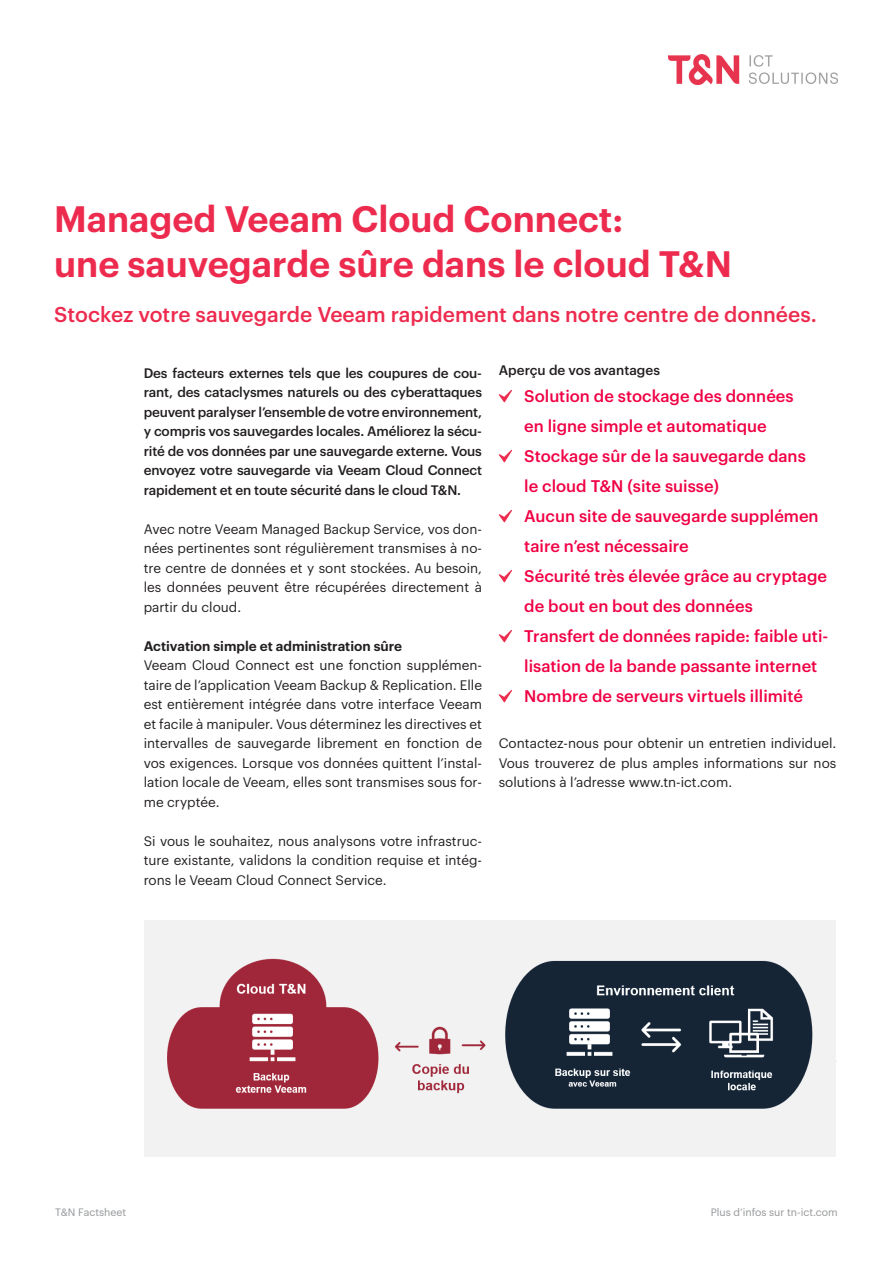
<style>
.page{position:relative;width:893px;height:1263px;background:#fff}
.page>*{position:absolute;margin:0;border:0;box-sizing:border-box;transform-origin:0 0}
.T_N_Haupttitel_34{font:600 36px "Graphik";color:#ed2b4e}
.T_N_Untertitel_21{font:500 21px "Graphik";color:#ed2b4e}
.Bullets{font:500 16.5px/30px "Graphik";color:#f00044}
.T_N_Grundschrift_9{font:13.5px/19.5px "Graphik";color:#231f20;text-align:justify}
.T_N_Grundschrift_9-2{font:500 13.5px/19.5px "Graphik";letter-spacing:-.01em;color:#231f20;text-align:justify}
.T_N_Grundschrift_9-3{font:600 13.5px "Graphik";color:#231f20}
.Bullets-2{font:500 13.5px "Graphik";color:#231f20}
.t1{font:10.5px "Graphik";color:#939598}
</style>
<div class="page">
<svg style="left:499px;top:390px;width:13px;height:12px"></svg>
<svg style="left:499px;top:450px;width:13px;height:12px"></svg>
<svg style="left:499px;top:510px;width:13px;height:12px"></svg>
<svg style="left:499px;top:570px;width:13px;height:12px"></svg>
<svg style="left:499px;top:630px;width:13px;height:12px"></svg>
<svg style="left:499px;top:690px;width:13px;height:12px"></svg>
<img style="left:668px;top:54px;width:170px;height:31px">
<img style="left:145px;top:920px;width:691px;height:236px">
<p class="T_N_Haupttitel_34" style="left:54px;top:192px;width:571px">Managed Veeam Cloud Connect:</p>
<p class="T_N_Haupttitel_34" style="left:54px;top:237px;width:679px">une sauvegarde sûre dans le cloud T&amp;N</p>
<p class="T_N_Untertitel_21" style="left:54px;top:298px;width:764px">Stockez votre sauvegarde Veeam rapidement dans notre centre de données.</p>
<p class="T_N_Grundschrift_9-2" style="left:144px;top:362px;width:340px">Des facteurs externes tels que les coupures de cou&shy;rant, des cataclysmes naturels ou des cyberattaques peuvent paralyser l’ensemble de votre environnement, y compris vos sauvegardes locales. Améliorez la sécu&shy;rité de vos données par une sauvegarde externe. Vous envoyez votre sauvegarde via Veeam Cloud Connect rapidement et en toute sécurité dans le cloud T&amp;N.</p>
<p class="T_N_Grundschrift_9" style="left:144px;top:518px;width:340px">Avec notre Veeam Managed Backup Service, vos don&shy;nées pertinentes sont régulièrement transmises à no&shy;tre centre de données et y sont stockées. Au besoin, les données peuvent être récupérées directement à partir du cloud.</p>
<p class="T_N_Grundschrift_9-3" style="left:144px;top:635px;width:260px">Activation simple et administration sûre</p>
<p class="T_N_Grundschrift_9" style="left:144px;top:654px;width:340px">Veeam Cloud Connect est une fonction supplémen&shy;taire de l’application Veeam Backup &amp; Replication. Elle est entièrement intégrée dans votre interface Veeam et facile à manipuler. Vous déterminez les directives et intervalles de sauvegarde librement en fonction de vos exigences. Lorsque vos données quittent l’instal&shy;lation locale de Veeam, elles sont transmises sous for&shy;me cryptée.</p>
<p class="T_N_Grundschrift_9" style="left:144px;top:830px;width:340px">Si vous le souhaitez, nous analysons votre infrastruc&shy;ture existante, validons la condition requise et intég&shy;rons le Veeam Cloud Connect Service.</p>
<p class="Bullets-2" style="left:499px;top:359px;width:163px">Aperçu de vos avantages</p>
<p class="Bullets" style="left:524px;top:380px;width:271px">Solution de stockage des données en ligne simple et automatique</p>
<p class="Bullets" style="left:524px;top:440px;width:283px">Stockage sûr de la sauvegarde dans</p>
<p class="Bullets" style="left:524px;top:470px;width:196px">le cloud T&amp;N (site suisse)</p>
<p class="Bullets" style="left:524px;top:500px;width:296px">Aucun site de sauvegarde supplémen</p>
<p class="Bullets" style="left:524px;top:530px;width:166px">taire n’est nécessaire</p>
<p class="Bullets" style="left:524px;top:560px;width:304px">Sécurité très élevée grâce au cryptage</p>
<p class="Bullets" style="left:524px;top:590px;width:230px">de bout en bout des données</p>
<p class="Bullets" style="left:524px;top:620px;width:306px">Transfert de données rapide: faible uti-</p>
<p class="Bullets" style="left:524px;top:650px;width:295px">lisation de la bande passante internet</p>
<p class="Bullets" style="left:524px;top:680px;width:280px">Nombre de serveurs virtuels illimité</p>
<p class="T_N_Grundschrift_9" style="left:499px;top:732px;width:339px">Contactez-nous pour obtenir un entretien individuel.<br>Vous trouverez de plus amples informations sur nos solutions à l’adresse www.tn-ict.com.</p>
<p class="t1" style="left:55px;top:1204px;width:72px">T&amp;N Factsheet</p>
<p class="t1" style="left:711px;top:1204px;width:128px">Plus d‘infos sur tn-ict.com</p>
</div>
